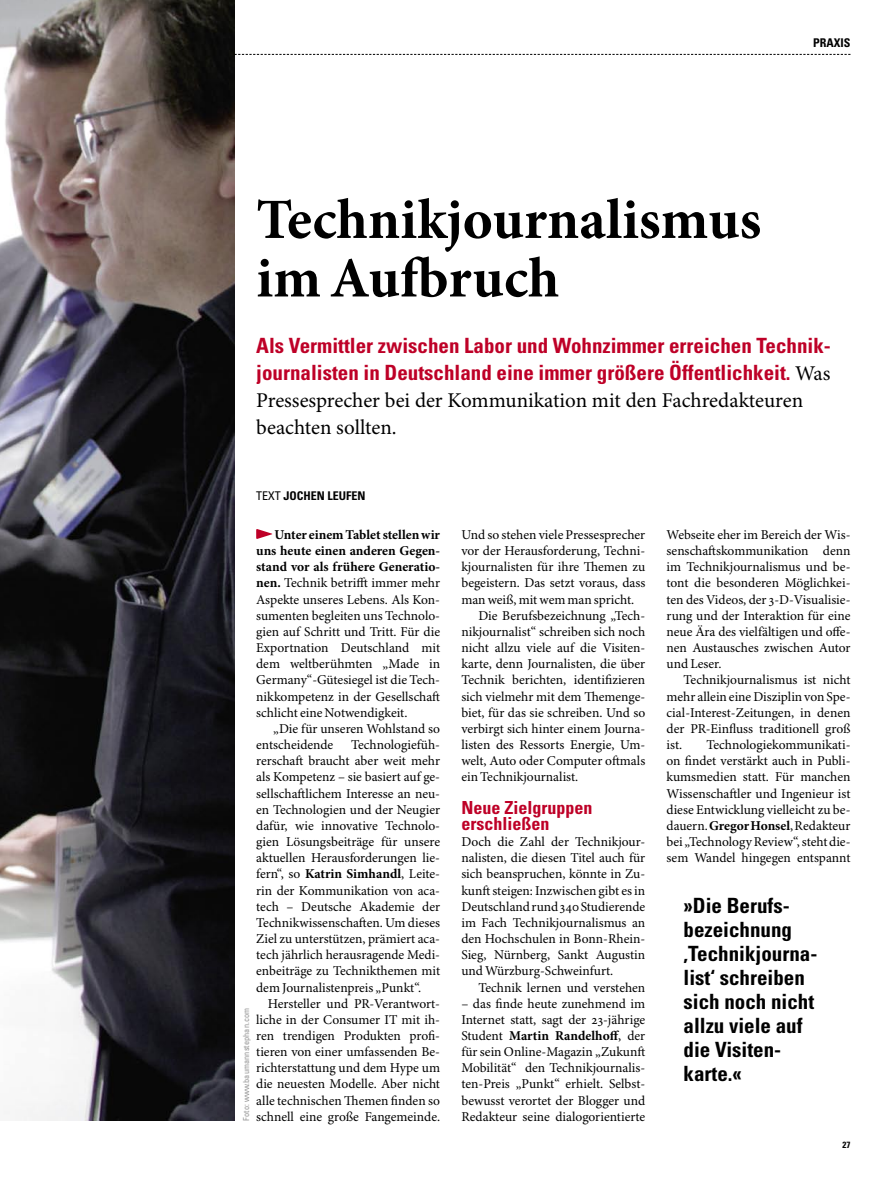
<style>
.page{position:relative;width:893px;height:1191px;background:#fff}
.page>*{position:absolute;margin:0;border:0;box-sizing:border-box;transform-origin:0 0}
.Headline_36_pt{font:700 57px "Minion Pro";color:#000}
.t1{font:700 condensed 21px/27px "Univers";color:#be0027}
.t2{font:700 condensed 21px/24px "Univers";color:#000}
.Zwischenüberschrift{font:700 condensed 18px/16.2px "Univers";color:#be0027}
.Lauftext{font:13.5px/16.2px "Minion Pro";color:#000;text-align:justify}
.Lauftext_Einzug{font:13.5px/16.2px "Minion Pro";color:#000;text-align:justify}
.t3{font:700 condensed 12px "Univers";color:#000}
.t4{font:700 condensed 9px "Univers";color:#000}
.t5{font:condensed 8.25px "Univers";letter-spacing:.01em;color:#939393}
.s1{font-family:"Minion Pro";font-weight:400;font-stretch:normal;color:#000}
.s2{font-weight:400}
.s3{font-weight:700}
</style>
<div class="page">
<svg style="left:234px;top:54px;width:616px;height:1px"></svg>
<img style="left:0;top:0;width:234px;height:1120px">
<svg style="left:256px;top:529px;width:16px;height:10px"></svg>
<p class="t3" style="left:813px;top:36px;width:39px">PRAXIS</p>
<p class="Headline_36_pt" style="left:256px;top:186px;width:507px">Technikjournalismus</p>
<p class="Headline_36_pt" style="left:256px;top:244px;width:305px">im Aufbruch</p>
<p class="t1" style="left:256px;top:332px;width:576px">Als Vermittler zwischen Labor und Wohnzimmer erreichen Technik&shy;journalisten in Deutschland eine immer größere Öffentlichkeit. <span class="s1">Was Pressesprecher bei der Kommunikation mit den Fachredakteuren beachten sollten.</span></p>
<p class="t3" style="left:256px;top:488px;width:111px"><span class="s2">TEXT</span> JOCHEN LEUFEN</p>
<p class="Lauftext" style="left:256px;top:527px;width:185px;text-indent:18px"><span class="s3">Unter einem Tablet stellen wir uns heute einen anderen Gegen&shy;stand vor als frühere Generatio&shy;nen.</span> Technik betrifft immer mehr Aspekte unseres Lebens. Als Kon&shy;sumenten begleiten uns Technolo&shy;gien auf Schritt und Tritt. Für die Exportnation Deutschland mit dem weltberühmten „Made in Germany“-Gütesiegel ist die Tech&shy;nikkompetenz in der Gesellschaft schlicht eine Notwendigkeit.</p>
<p class="Lauftext_Einzug" style="left:256px;top:721px;width:185px;text-indent:17px">„Die für unseren Wohlstand so entscheidende</p>
<p class="Lauftext_Einzug" style="left:256px;top:737px;width:185px;text-indent:95px">Technologiefüh&shy;rerschaft braucht aber weit mehr als Kompetenz – sie basiert auf ge&shy;sellschaftlichem Interesse an neu&shy;en Technologien und der Neugier dafür, wie innovative Technolo&shy;gien Lösungsbeiträge für unsere aktuellen Herausforderungen lie&shy;fern“, so <span class="s3">Katrin Simhandl</span>, Leite&shy;rin der Kommunikation von aca&shy;tech – Deutsche Akademie der Technikwissenschaften. Um dieses Ziel zu unterstützen, prämiert aca&shy;tech jährlich herausragende Medi&shy;enbeiträge zu Technikthemen mit dem Journalistenpreis „Punkt“.</p>
<p class="Lauftext" style="left:256px;top:995px;width:185px;text-indent:12px">Hersteller und PR-Verantwort&shy;liche in der Consumer IT mit ih&shy;ren trendigen Produkten profi&shy;tieren von einer umfassenden Be&shy;richterstattung und dem Hype um die neuesten Modelle. Aber nicht alle technischen Themen finden so schnell eine große Fangemeinde.</p>
<p class="t5" style="left:241px;top:1120px;width:114px;rotate:-90deg">Foto: www.baumannstephan.com</p>
<p class="Lauftext" style="left:461px;top:527px;width:185px">Und so stehen viele Pressesprecher vor der Herausforderung, Techni&shy;kjournalisten für ihre Themen zu begeistern. Das setzt voraus, dass man weiß, mit wem man spricht.</p>
<p class="Lauftext" style="left:461px;top:608px;width:185px;text-indent:17px">Die Berufsbezeichnung „Tech&shy;nikjournalist“ schreiben sich noch nicht allzu viele auf die Visiten&shy;karte, denn Journalisten, die über Technik berichten, identifizieren sich vielmehr mit dem Themenge&shy;biet, für das sie schreiben. Und so verbirgt sich hinter einem Journa&shy;listen des Ressorts Energie, Um&shy;welt, Auto oder Computer oftmals ein Technikjournalist.</p>
<p class="Zwischenüberschrift" style="left:461px;top:799px;width:133px">Neue Zielgruppen erschließen</p>
<p class="Lauftext" style="left:461px;top:834px;width:185px">Doch die Zahl der Technikjour&shy;nalisten, die diesen Titel auch für sich beanspruchen, könnte in Zu&shy;kunft steigen: Inzwischen gibt es in Deutschland rund 340 Studierende im Fach Technikjournalismus an den Hochschulen in Bonn-Rhein-Sieg, Nürnberg, Sankt Augustin und Würzburg-Schweinfurt.</p>
<p class="Lauftext_Einzug" style="left:478px;top:979px;width:168px">Technik lernen und verstehen</p>
<p class="Lauftext_Einzug" style="left:461px;top:995px;width:185px">– das finde heute zunehmend im Internet statt, sagt der 23-jährige Student <span class="s3">Martin Randelhoff</span>, der für sein Online-Magazin „Zukunft Mobilität“ den Technikjournalis&shy;ten-Preis „Punkt“ erhielt. Selbst&shy;bewusst verortet der Blogger und Redakteur seine dialogorientierte</p>
<p class="Lauftext_Einzug" style="left:666px;top:527px;width:185px">Webseite eher im Bereich der Wis&shy;senschaftskommunikation denn im Technikjournalismus und be&shy;tont die besonderen Möglichkei&shy;ten des Videos, der 3-D-Visualisie&shy;rung und der Interaktion für eine neue Ära des vielfältigen und offe&shy;nen Austausches zwischen Autor und Leser.</p>
<p class="Lauftext" style="left:666px;top:672px;width:185px;text-indent:17px">Technikjournalismus ist nicht mehr allein eine Disziplin von Spe&shy;cial-Interest-Zeitungen, in denen der PR-Einfluss traditionell groß ist.</p>
<p class="Lauftext" style="left:666px;top:737px;width:185px;text-indent:40px">Technologiekommunikati&shy;on findet verstärkt auch in Publi&shy;kumsmedien statt. Für manchen Wissenschaftler und Ingenieur ist diese Entwicklung vielleicht zu be&shy;dauern. <span class="s3">Gregor Honsel</span>, Redakteur bei „Technology Review“, steht die&shy;sem Wandel hingegen entspannt</p>
<p class="t2" style="left:684px;top:893px;width:135px">»Die Berufs&shy;bezeichnung ‚Technikjourna&shy;list‘ schreiben sich noch nicht allzu viele auf die Visiten&shy;karte.«</p>
<p class="t4" style="left:842px;top:1139px;width:9px">27</p>
</div>
